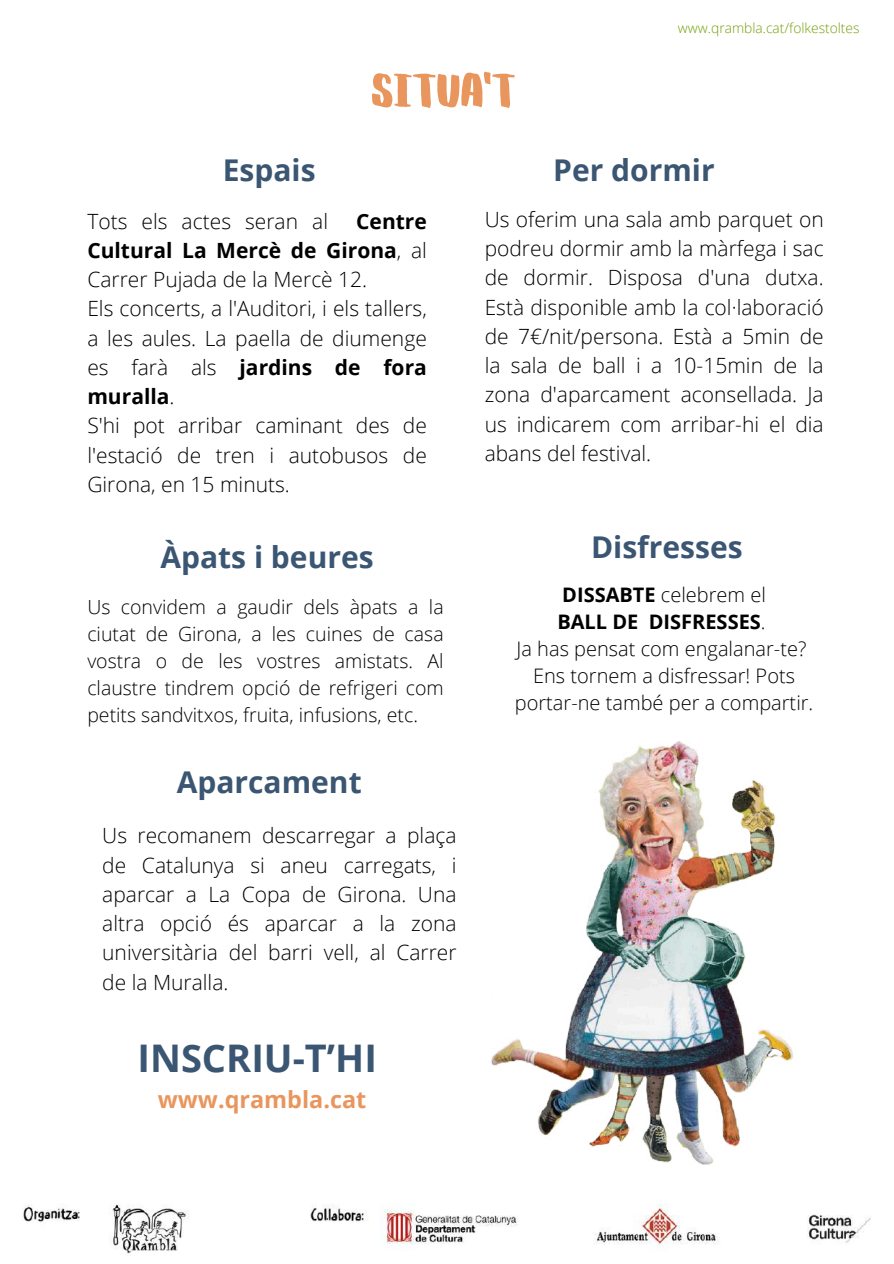
<style>
.page{position:relative;width:894px;height:1264px;background:#fff}
.page>*{position:absolute;margin:0;border:0;box-sizing:border-box;transform-origin:0 0}
.t1{font:60px "Better Together Caps";color:#e9965e}
.t2{font:700 38.1px "Open Sans";color:#3b5672}
.t3{font:700 30px "Open Sans";color:#3b5672}
.t4{font:700 23.4px "Open Sans";color:#e9965e}
.t5{font:300 21px/29.2px "Open Sans";color:#000;text-align:justify}
.t6{font:300 19.95px/27px "Open Sans";color:#000;text-align:center}
.t7{font:300 19.5px/27px "Open Sans";color:#000;text-align:justify}
.t8{font:300 13.8px "Open Sans";color:#749f0b}
.s1{font-weight:700}
</style>
<div class="page">
<img style="left:491px;top:742px;width:302px;height:423px">
<img style="left:22px;top:1203px;width:849px;height:51px">
<h1 class="t1" style="left:371px;top:62px;width:146px">SITUA'T</h1>
<p class="t8" style="left:677px;top:18px;width:183px">www.qrambla.cat/folkestoltes</p>
<h3 class="t3" style="left:223px;top:149px;width:94px">Espais</h3>
<h3 class="t3" style="left:553px;top:149px;width:163px">Per dormir</h3>
<p class="t5" style="left:87px;top:206px;width:341px;text-align:left;text-indent:269px"><span class="s1">Centre<br>Cultural La Mercè de Girona</span>, al<br>Carrer Pujada de la Mercè 12.<br>Els concerts, a l'Auditori, i els tallers, a les aules. La paella de diumenge es farà als <span class="s1">jardins de fora muralla</span>.<br>S'hi pot arribar caminant des de l'estació de tren i autobusos de<br>Girona, en 15 minuts.</p>
<p class="t5" style="left:484px;top:204px;width:340px">Us oferim una sala amb parquet on podreu dormir amb la màrfega i sac de dormir. Disposa d'una dutxa.<br>Està disponible amb la col·laboració de 7€/nit/persona. Està a 5min de la sala de ball i a 10-15min de la zona d'aparcament aconsellada. Ja us indicarem com arribar-hi el dia abans del festival.</p>
<p class="t5" style="left:87px;top:206px;width:242px">Tots els actes seran al</p>
<h3 class="t3" style="left:160px;top:535px;width:215px">Àpats i beures</h3>
<p class="t7" style="left:87px;top:593px;width:358px">Us convidem a gaudir dels àpats a la ciutat de Girona, a les cuines de casa vostra o de les vostres amistats. Al claustre tindrem opció de refrigeri com petits sandvitxos, fruita, infusions, etc.</p>
<h3 class="t3" style="left:177px;top:761px;width:186px">Aparcament</h3>
<p class="t5" style="left:102px;top:820px;width:356px">Us recomanem descarregar a plaça de Catalunya si aneu carregats, i aparcar a La Copa de Girona. Una altra opció és aparcar a la zona universitària del barri vell, al Carrer de la Muralla.</p>
<h2 class="t2" style="left:137px;top:1031px;width:241px">INSCRIU-T’HI</h2>
<p class="t4" style="left:158px;top:1082px;width:210px">www.qrambla.cat</p>
<h3 class="t3" style="left:591px;top:525px;width:153px">Disfresses</h3>
<p class="t6" style="left:514px;top:581px;width:300px"><span class="s1">DISSABTE</span> celebrem el<br><span class="s1">BALL DE DISFRESSES</span>.<br>Ja has pensat com engalanar-te?<br>Ens tornem a disfressar! Pots portar-ne també per a compartir.</p>
</div>
